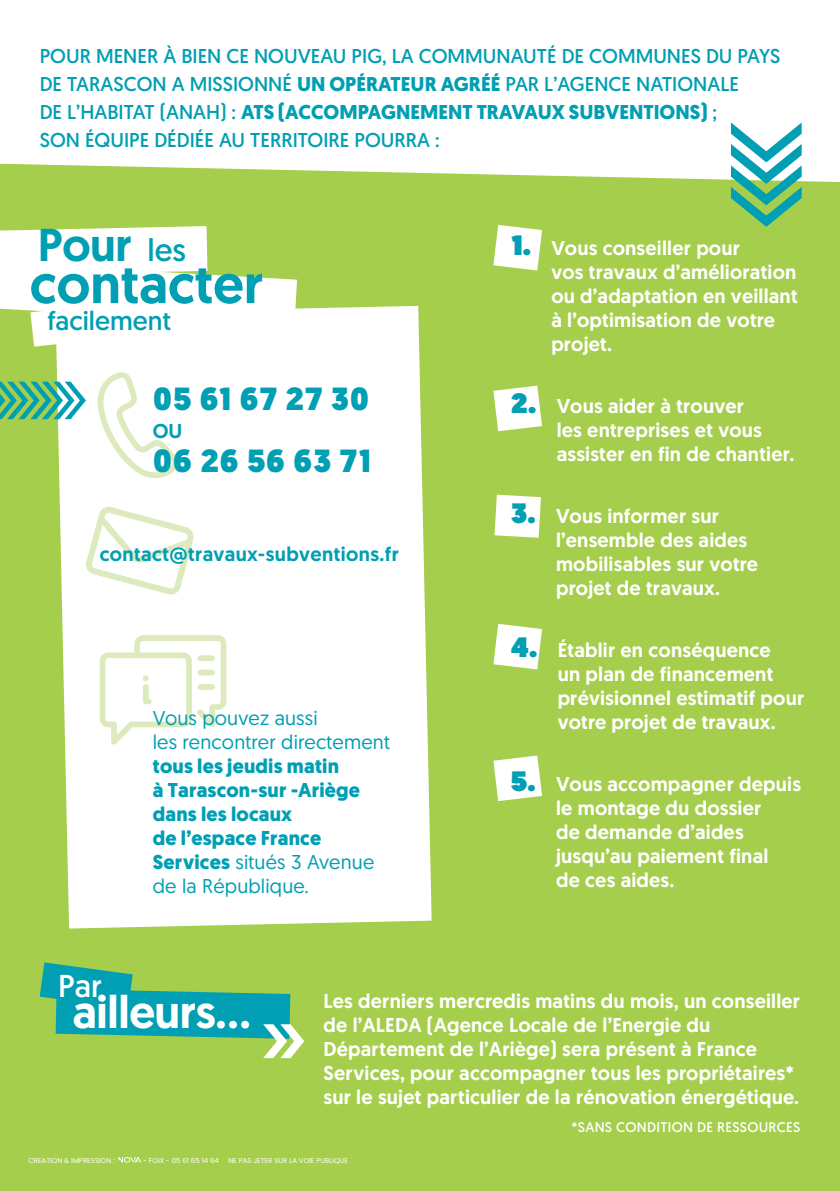
<style>
.page{position:relative;width:840px;height:1191px;background:#fff}
.page>*{position:absolute;margin:0;border:0;box-sizing:border-box;transform-origin:0 0}
.t1{font:500 54.8px "Geomanist";color:#009fb3}
.t2{font:500 46px "Geomanist";letter-spacing:-.01em;color:#fff}
.t3{font:500 46px "Geomanist";color:#009fb3}
.t4{font:900 32px "Geomanist";letter-spacing:.03em;color:#009fb3}
.t5{font:31.6px "Geomanist";color:#009fb3}
.t6{font:31.6px "Geomanist";color:#fff}
.t7{font:26.6px "Geomanist";color:#009fb3}
.t8{font:500 20px/24px "Geomanist";letter-spacing:.01em;color:#fff}
.t9{font:20px/28px "Geomanist";color:#009fb3}
.t10{font:700 20px/24px "Geomanist";letter-spacing:.01em;color:#009fb3}
.t11{font:20px/24px "Geomanist";letter-spacing:.01em;color:#009fb3}
.t12{font:500 20px "Geomanist";letter-spacing:.02em;color:#009fb3}
.t13{font:14px "Geomanist";letter-spacing:.02em;color:#fff}
.t14{font:7px "Poppins";color:#fff}
.s1{font-weight:700}
.s2{font-weight:400}
.s3{font-weight:900;font-size:28px;color:#009fb3}
</style>
<div class="page">
<div style="left:0;top:0;width:839px;height:1191px;background:#a4ce4c"></div>
<svg style="left:493px;top:225px;width:48px;height:45px;background:#eff6e0"></svg>
<svg style="left:493px;top:624px;width:48px;height:45px;background:#eff6e0"></svg>
<svg style="left:493px;top:386px;width:48px;height:45px;background:#eff6e0"></svg>
<svg style="left:493px;top:755px;width:48px;height:46px"></svg>
<svg style="left:494px;top:494px;width:46px;height:44px;background:#f4f9ea"></svg>
<div style="left:0;top:0;width:839px;height:182px;background:#fff"></div>
<svg style="left:730px;top:122px;width:71px;height:105px"></svg>
<div style="left:56px;top:306px;width:375px;height:622px;background:#fff"></div>
<svg style="left:0;top:226px;width:297px;height:121px"></svg>
<svg style="left:0;top:382px;width:86px;height:37px"></svg>
<svg style="left:93px;top:368px;width:91px;height:113px;background:#f9fbf3"></svg>
<svg style="left:84px;top:505px;width:111px;height:91px;background:#f6f9ef"></svg>
<svg style="left:100px;top:635px;width:126px;height:109px;background:#f6faef"></svg>
<div style="left:197px;top:655px;width:18px;height:6px;background:#dceabe;border-radius:3px"></div>
<div style="left:197px;top:669px;width:18px;height:6px;background:#dceabe;border-radius:3px"></div>
<div style="left:197px;top:684px;width:18px;height:6px;background:#dceabe;border-radius:3px"></div>
<svg style="left:40px;top:962px;width:264px;height:96px"></svg>
<svg style="left:118px;top:1157px;width:23px;height:5px"></svg>
<p class="t9" style="left:40px;top:42px;width:741px">POUR MENER À BIEN CE NOUVEAU PIG, LA COMMUNAUTÉ DE COMMUNES DU PAYS DE TARASCON A MISSIONNÉ <span class="s1">UN OPÉRATEUR AGRÉÉ</span> PAR L’AGENCE NATIONALE<br>DE L’HABITAT (ANAH) : <span class="s1">ATS (ACCOMPAGNEMENT TRAVAUX SUBVENTIONS)</span> ;<br>SON ÉQUIPE DÉDIÉE AU TERRITOIRE POURRA :</p>
<h2 class="t3" style="left:38px;top:214px;width:95px">Pour</h2>
<h1 class="t1" style="left:30px;top:247px;width:235px">contacter</h1>
<h3 class="t5" style="left:147px;top:229px;width:40px">les</h3>
<h3 class="t7" style="left:47px;top:303px;width:125px">facilement</h3>
<h3 class="t4" style="left:153px;top:377px;width:218px">05 61 67 27 30</h3>
<p class="t12" style="left:153px;top:418px;width:31px">OU</p>
<h3 class="t4" style="left:153px;top:439px;width:220px">06 26 56 63 71</h3>
<p class="t12" style="left:100px;top:540px;width:300px">contact@travaux-subventions.fr</p>
<p class="t11" style="left:153px;top:705px;width:239px">Vous pouvez aussi<br>les rencontrer directement</p>
<p class="t10" style="left:153px;top:753px;width:223px">tous les jeudis matin<br>à Tarascon-sur -Ariège dans les locaux<br>de l’espace France<br>Services <span class="s2">situés 3 Avenue de la République.</span></p>
<p class="t8" style="left:551px;top:236px;width:248px;text-indent:-40px"><span class="s3">1.</span> Vous conseiller pour<br>vos travaux d’amélioration ou d’adaptation en veillant à l’optimisation de votre projet.</p>
<p class="t8" style="left:556px;top:394px;width:239px;text-indent:-45px"><span class="s3">2.</span> Vous aider à trouver<br>les entreprises et vous assister en fin de chantier.</p>
<p class="t8" style="left:555px;top:504px;width:203px;text-indent:-45px"><span class="s3">3.</span> Vous informer sur l’ensemble des aides mobilisables sur votre projet de travaux.</p>
<p class="t8" style="left:557px;top:638px;width:248px;text-indent:-46px"><span class="s3">4.</span> Établir en conséquence<br>un plan de financement prévisionnel estimatif pour votre projet de travaux.</p>
<p class="t8" style="left:555px;top:772px;width:246px;text-indent:-45px"><span class="s3">5.</span> Vous accompagner depuis le montage du dossier<br>de demande d’aides jusqu’au paiement final<br>de ces aides.</p>
<h3 class="t6" style="left:58px;top:965px;width:45px">Par</h3>
<h2 class="t2" style="left:73px;top:981px;width:179px">ailleurs...</h2>
<p class="t8" style="left:323px;top:989px;width:478px">Les derniers mercredis matins du mois, un conseiller de l’ALEDA (Agence Locale de l’Energie du Département de l’Ariège) sera présent à France Services, pour accompagner tous les propriétaires* sur le sujet particulier de la rénovation énergétique.</p>
<p class="t13" style="left:571px;top:1118px;width:230px">*SANS CONDITION DE RESSOURCES</p>
<p class="t14" style="left:28px;top:1156px;width:88px">CREATION &amp; IMPRESSION :</p>
<p class="t14" style="left:143px;top:1156px;width:77px">- FOIX - 05 61 65 14 64</p>
<p class="t14" style="left:228px;top:1156px;width:121px">NE PAS JETER SUR LA VOIE PUBLIQUE</p>
</div>
